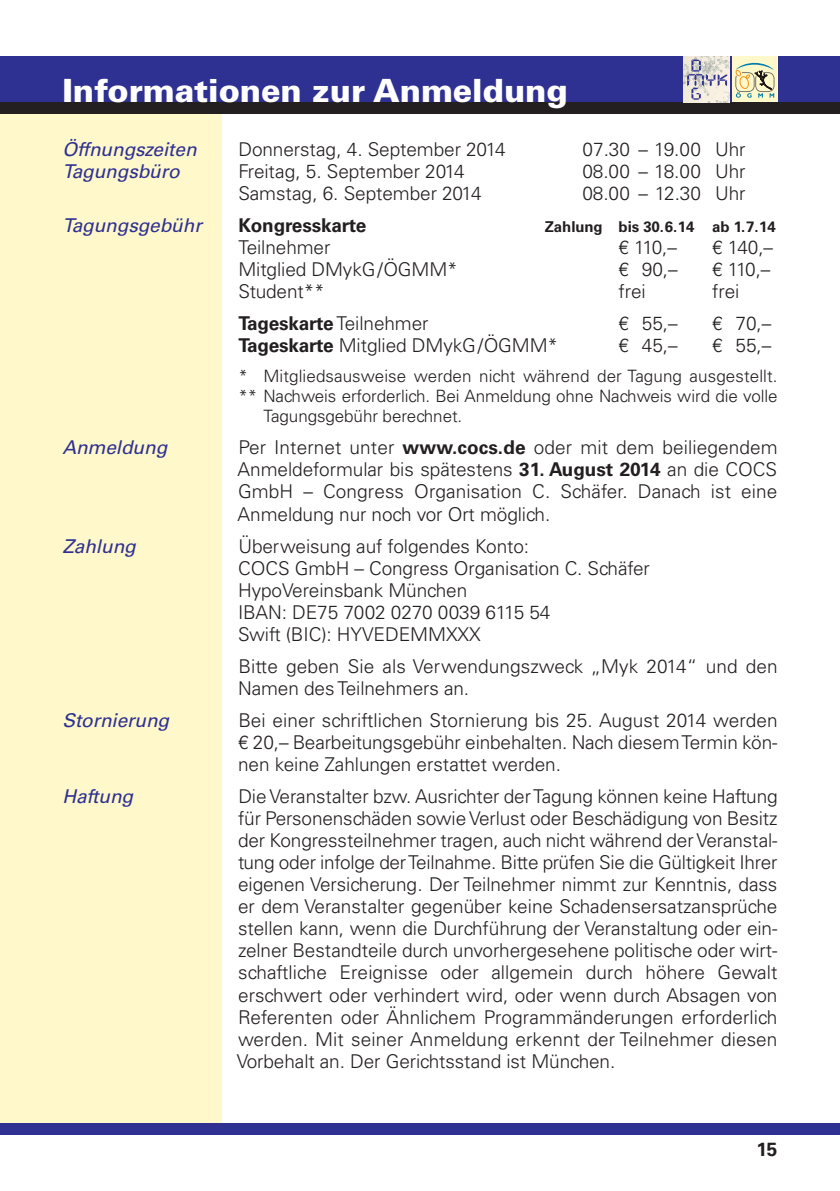
<style>
.page{position:relative;width:840px;height:1191px;background:#fff}
.page>*{position:absolute;margin:0;border:0;box-sizing:border-box;transform-origin:0 0}
.t1{font:900 32px "Univers LT Std";letter-spacing:-.005em;color:#fff}
.t2{font:300 19px/22px "Univers LT Std";letter-spacing:-.005em;color:#231f20;text-align:justify}
.t3{font:italic 19px "Univers LT Std";letter-spacing:-.005em;color:#2e3092}
.t4{font:700 19px "Univers LT Std";letter-spacing:-.005em;color:#231f20}
.t5{font:300 17px "Univers LT Std";letter-spacing:-.005em;color:#231f20}
.t6{font:700 15px "Univers LT Std";letter-spacing:-.005em;color:#231f20}
.s1{font-weight:300}
.s2{font-weight:700}
</style>
<div class="page">
<div style="left:0;top:113px;width:221px;height:1010px;background:#fef8ca"></div>
<div style="left:0;top:57px;width:839px;height:45px;background:#2e3092"></div>
<div style="left:0;top:102px;width:839px;height:11px;background:#231f20"></div>
<div style="left:0;top:1123px;width:839px;height:11px;background:#2e3092"></div>
<img style="left:683px;top:57px;width:46px;height:45px">
<svg style="left:686px;top:60px;width:40px;height:40px;background:#cbc8cb"></svg>
<div style="left:731px;top:57px;width:46px;height:45px;background:#fef8ca"></div>
<svg style="left:735px;top:63px;width:39px;height:35px"></svg>
<h1 class="t1" style="left:62px;top:79px;width:506px">Informationen zur Anmeldung</h1>
<p class="t3" style="left:62px;top:142px;width:136px">Öffnungszeiten</p>
<p class="t2" style="left:238px;top:139px;width:269px">Donnerstag, 4. September 2014</p>
<p class="t2" style="left:582px;top:139px;width:164px">07.30 – 19.00 Uhr</p>
<p class="t3" style="left:62px;top:164px;width:119px">Tagungsbüro</p>
<p class="t2" style="left:238px;top:161px;width:228px">Freitag, 5. September 2014</p>
<p class="t2" style="left:582px;top:161px;width:164px">08.00 – 18.00 Uhr</p>
<p class="t2" style="left:238px;top:183px;width:245px">Samstag, 6. September 2014</p>
<p class="t2" style="left:582px;top:183px;width:164px">08.00 – 12.30 Uhr</p>
<p class="t3" style="left:62px;top:218px;width:141px">Tagungsgebühr</p>
<p class="t4" style="left:238px;top:218px;width:129px">Kongresskarte</p>
<p class="t6" style="left:544px;top:221px;width:232px">Zahlung bis 30.6.14 ab 1.7.14</p>
<p class="t2" style="left:238px;top:238px;width:93px">Teilnehmer</p>
<p class="t2" style="left:618px;top:238px;width:60px">€ 110,–</p>
<p class="t2" style="left:711px;top:238px;width:62px">€ 140,–</p>
<p class="t2" style="left:238px;top:260px;width:221px">Mitglied DMykG/ÖGMM*</p>
<p class="t2" style="left:618px;top:260px;width:60px">€ 90,–</p>
<p class="t2" style="left:711px;top:260px;width:60px">€ 110,–</p>
<p class="t2" style="left:238px;top:282px;width:88px">Student**</p>
<p class="t2" style="left:618px;top:282px;width:29px">frei</p>
<p class="t2" style="left:711px;top:282px;width:29px">frei</p>
<p class="t4" style="left:238px;top:316px;width:192px">Tageskarte <span class="s1">Teilnehmer</span></p>
<p class="t2" style="left:618px;top:314px;width:60px">€ 55,–</p>
<p class="t2" style="left:711px;top:314px;width:60px">€ 70,–</p>
<p class="t2" style="left:238px;top:336px;width:321px"><span class="s2">Tageskarte</span> Mitglied DMykG/ÖGMM*</p>
<p class="t2" style="left:618px;top:336px;width:60px">€ 45,–</p>
<p class="t2" style="left:711px;top:336px;width:60px">€ 55,–</p>
<p class="t5" style="left:238px;top:370px;width:540px">* Mitgliedsausweise werden nicht während der Tagung ausgestellt.</p>
<p class="t5" style="left:238px;top:390px;width:540px">** Nachweis erforderlich. Bei Anmeldung ohne Nachweis wird die volle</p>
<p class="t5" style="left:263px;top:410px;width:200px">Tagungsgebühr berechnet.</p>
<p class="t3" style="left:62px;top:441px;width:106px">Anmeldung</p>
<p class="t2" style="left:237px;top:438px;width:541px">Per Internet unter <span class="s2">www.cocs.de</span> oder mit dem beiliegendem Anmeldeformular bis spätestens <span class="s2">31. August 2014</span> an die COCS GmbH – Congress Organisation C. Schäfer. Danach ist eine Anmeldung nur noch vor Ort möglich.</p>
<p class="t3" style="left:62px;top:539px;width:75px">Zahlung</p>
<p class="t2" style="left:238px;top:536px;width:413px;text-align:left">Überweisung auf folgendes Konto:<br>COCS GmbH – Congress Organisation C. Schäfer<br>HypoVereinsbank München<br>IBAN: DE75 7002 0270 0039 6115 54<br>Swift (BIC): HYVEDEMMXXX</p>
<p class="t2" style="left:238px;top:657px;width:541px">Bitte geben Sie als Verwendungszweck „Myk 2014“ und den<br>Namen des Teilnehmers an.</p>
<p class="t3" style="left:62px;top:713px;width:108px">Stornierung</p>
<p class="t2" style="left:238px;top:711px;width:541px">Bei einer schriftlichen Stornierung bis 25. August 2014 werden € 20,– Bearbeitungsgebühr einbehalten. Nach diesemTermin kön&shy;nen keine Zahlungen erstattet werden.</p>
<p class="t3" style="left:62px;top:789px;width:72px">Haftung</p>
<p class="t2" style="left:236px;top:787px;width:542px">Die Veranstalter bzw. Ausrichter derTagung können keine Haftung für Personenschäden sowie Verlust oder Beschädigung von Besitz der Kongressteilnehmer tragen, auch nicht während der Veranstal&shy;tung oder infolge derTeilnahme. Bitte prüfen Sie die Gültigkeit Ihrer eigenen Versicherung. Der Teilnehmer nimmt zur Kenntnis, dass er dem Veranstalter gegenüber keine Schadensersatzansprüche stellen kann, wenn die Durchführung der Veranstaltung oder ein&shy;zelner Bestandteile durch unvorhergesehene politische oder wirt&shy;schaftliche Ereignisse oder allgemein durch höhere Gewalt erschwert oder verhindert wird, oder wenn durch Absagen von Referenten oder Ähnlichem Programmänderungen erforderlich werden. Mit seiner Anmeldung erkennt der Teilnehmer diesen Vorbehalt an. Der Gerichtsstand ist München.</p>
<p class="t4" style="left:756px;top:1142px;width:23px">15</p>
</div>
